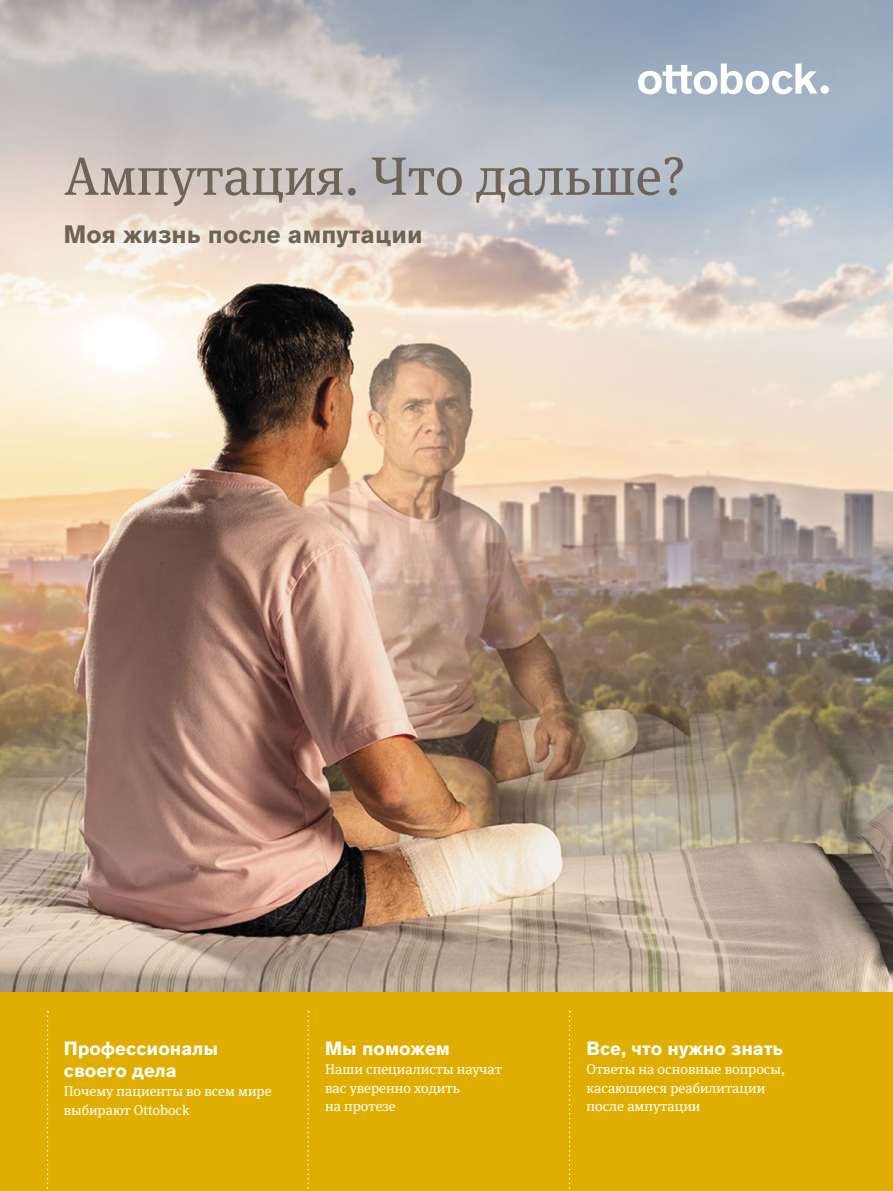
<style>
.page{position:relative;width:893px;height:1191px;background:#fff}
.page>*{position:absolute;margin:0;border:0;box-sizing:border-box;transform-origin:0 0}
.t1{font:54px "OBO Serif";color:#6e6357}
.t2{font:700 24.75px "OBO Sans";letter-spacing:.005em;color:#6e6357}
.t3{font:700 18.75px/22.5px "OBO Sans";color:#fff}
.t4{font:14.25px/18.8px "OBO Serif";color:#fff}
</style>
<div class="page">
<img style="left:0;top:0;width:893px;height:992px">
<div style="left:820px;top:85px;width:9px;height:9px;background:#fff;border-radius:50%"></div>
<svg style="left:638px;top:64px;width:180px;height:30px"></svg>
<div style="left:0;top:992px;width:893px;height:199px;background:#e0ae00"></div>
<svg style="left:47px;top:1011px;width:2px;height:178px"></svg>
<svg style="left:307px;top:1011px;width:2px;height:178px"></svg>
<svg style="left:569px;top:1011px;width:1px;height:178px"></svg>
<h1 class="t1" style="left:64px;top:145px;width:624px">Ампутация. Что дальше?</h1>
<h2 class="t2" style="left:64px;top:220px;width:360px">Моя жизнь после ампутации</h2>
<h3 class="t3" style="left:64px;top:1037px;width:156px">Профессионалы своего дела</h3>
<p class="t4" style="left:64px;top:1082px;width:209px">Почему пациенты во всем мире выбирают Ottobock</p>
<h3 class="t3" style="left:325px;top:1037px;width:126px">Мы поможем</h3>
<p class="t4" style="left:325px;top:1059px;width:178px">Наши специалисты научат вас уверенно ходить<br>на протезе</p>
<h3 class="t3" style="left:586px;top:1037px;width:198px">Все, что нужно знать</h3>
<p class="t4" style="left:586px;top:1059px;width:200px">Ответы на основные вопросы, касающиеся реабилитации после ампутации</p>
</div>
